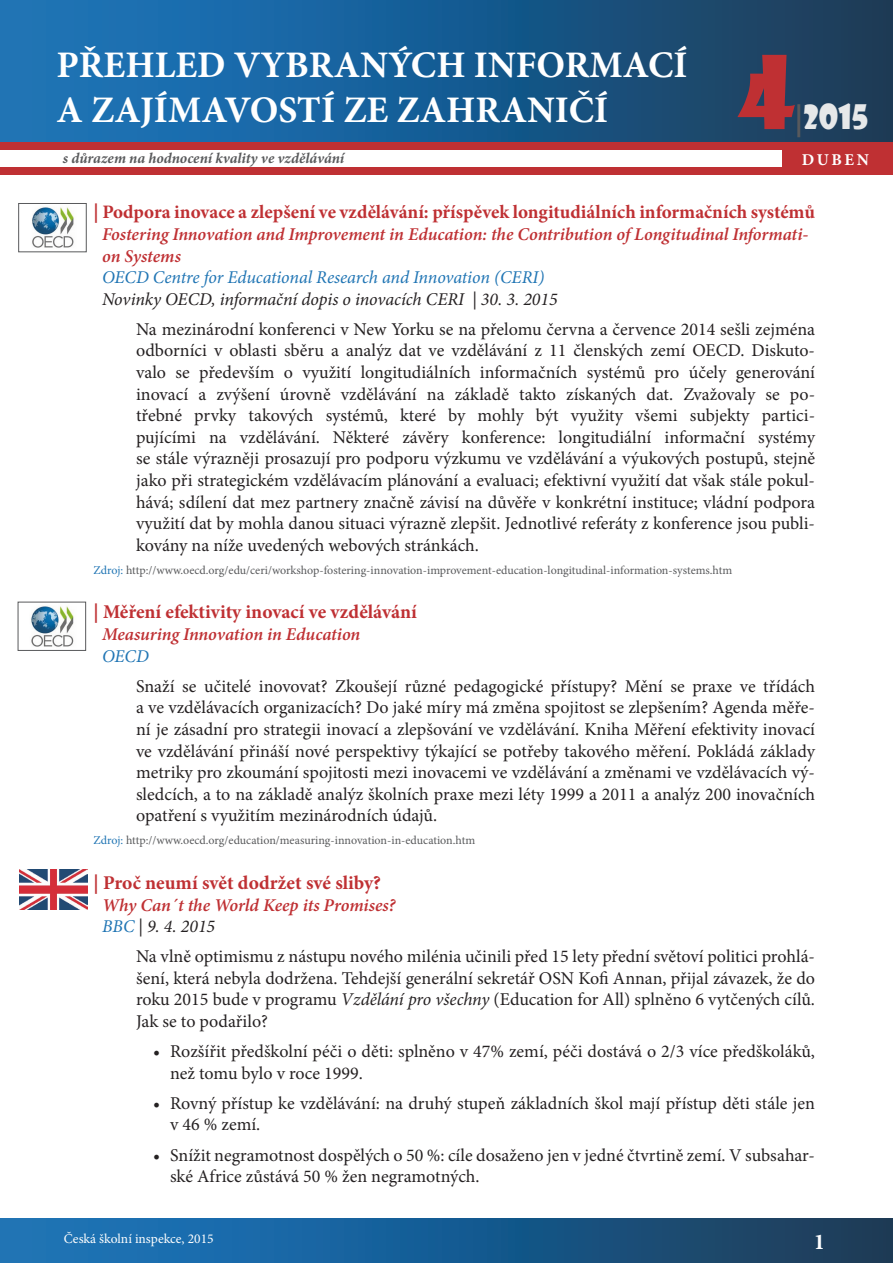
<style>
.page{position:relative;width:893px;height:1263px;background:#fff}
.page>*{position:absolute;margin:0;border:0;box-sizing:border-box;transform-origin:0 0}
.t1{font:99px "Showcard Gothic";color:#bf3033}
.t2{font:700 37.5px/45px "Minion Pro";color:#fff}
.t3{font:33px "Showcard Gothic";color:#e6e8e9}
.t4{font:700 22.5px "Minion Pro";color:#fff}
.t5{font:700 19.5px "Minion Pro";color:#bf3033}
.t6{font:700 19.05px "Minion Pro";color:#bf3033}
.TEXT_odsazený_o_10{font:18px/21.6px "Minion Pro";color:#252122;text-align:justify}
.odsazení_o_2{font:italic 600 18px/21.6px "Minion Pro";letter-spacing:-.005em;color:#bf3033}
.odsazení_o_2-2{font:italic 18px "Minion Pro";letter-spacing:-.005em;color:#252122}
.odsazení_o_2-3{font:italic 18px "Minion Pro";letter-spacing:-.01em;color:#2075b4}
.t7{font:700 16.5px "Minion Pro";letter-spacing:.16em;color:#fff}
.t8{font:italic 700 15px "Minion Pro";letter-spacing:-.005em;color:#595a5c}
.t9{font:13.5px "Minion Pro";color:#fff}
.t10{font:12px "Minion Pro";color:#595a5c}
.s1{font-family:"Minion Pro";font-weight:700;color:#595a5c}
.s2{font-size:19.5px}
.s3{color:#2075b4}
.s4{font-style:italic}
</style>
<div class="page">
<div style="left:0;top:0;width:893px;height:142px;background:linear-gradient(to right,#1a79c2,#1a3c59)"></div>
<div style="left:0;top:142px;width:808px;height:8px;background:#bf3033"></div>
<div style="left:0;top:168px;width:785px;height:7px;background:#bf3033"></div>
<div style="left:0;top:1218px;width:893px;height:45px;background:linear-gradient(to right,#1a79c2,#1a3c59)"></div>
<img style="left:31px;top:207px;width:43px;height:41px">
<div style="left:18px;top:203px;width:68px;height:49px;border:1px solid #595a5c"></div>
<div style="left:783px;top:142px;width:110px;height:33px;background:#bf3033"></div>
<img style="left:19px;top:869px;width:68px;height:40px">
<img style="left:30px;top:606px;width:44px;height:41px">
<div style="left:18px;top:602px;width:68px;height:49px;border:1px solid #595a5c"></div>
<p class="t2" style="left:57px;top:42px;width:633px">PŘEHLED VYBRANÝCH INFORMACÍ<br>A ZAJÍMAVOSTÍ ZE ZAHRANIČÍ</p>
<p class="t1" style="left:738px;top:27px;width:58px">4</p>
<p class="t3" style="left:795px;top:95px;width:75px"><span class="s1">|</span>2015</p>
<p class="t8" style="left:63px;top:148px;width:283px">s důrazem na hodnocení kvality ve vzdělávání</p>
<p class="t7" style="left:802px;top:148px;width:69px">DUBEN</p>
<p class="t6" style="left:94px;top:199px;width:723px"><span class="s2">|</span> Podpora inovace a zlepšení ve vzdělávání: příspěvek longitudiálních informačních systémů</p>
<p class="odsazení_o_2" style="left:102px;top:223px;width:708px">Fostering Innovation and Improvement in Education: the Contribution of Longitudinal Informati&shy;on Systems</p>
<p class="odsazení_o_2-3" style="left:102px;top:265px;width:444px">OECD Centre for Educational Research and Innovation (CERI)</p>
<p class="odsazení_o_2-2" style="left:102px;top:287px;width:457px">Novinky OECD, informační dopis o inovacích CERI | 30. 3. 2015</p>
<p class="TEXT_odsazený_o_10" style="left:136px;top:318px;width:681px">Na mezinárodní konferenci v New Yorku se na přelomu června a července 2014 sešli zejména odborníci v oblasti sběru a analýz dat ve vzdělávání z 11 členských zemí OECD. Diskuto&shy;valo se především o využití longitudiálních informačních systémů pro účely generování inovací a zvýšení úrovně vzdělávání na základě takto získaných dat. Zvažovaly se po&shy;třebné prvky takových systémů, které by mohly být využity všemi subjekty partici&shy;pujícími na vzdělávání. Některé závěry konference: longitudiální informační systémy se stále výrazněji prosazují pro podporu výzkumu ve vzdělávání a výukových postupů, stejně jako při strategickém vzdělávacím plánování a evaluaci; efektivní využití dat však stále pokul&shy;hává; sdílení dat mez partnery značně závisí na důvěře v konkrétní instituce; vládní podpora využití dat by mohla danou situaci výrazně zlepšit. Jednotlivé referáty z konference jsou publi&shy;kovány na níže uvedených webových stránkách.</p>
<p class="t10" style="left:94px;top:562px;width:640px"><span class="s3">Zdroj:</span> http://www.oecd.org/edu/ceri/workshop-fostering-innovation-improvement-education-longitudinal-information-systems.htm</p>
<p class="t5" style="left:94px;top:598px;width:325px">| Měření efektivity inovací ve vzdělávání</p>
<p class="odsazení_o_2" style="left:102px;top:623px;width:260px">Measuring Innovation in Education</p>
<p class="odsazení_o_2-3" style="left:102px;top:644px;width:48px">OECD</p>
<p class="TEXT_odsazený_o_10" style="left:136px;top:675px;width:681px">Snaží se učitelé inovovat? Zkoušejí různé pedagogické přístupy? Mění se praxe ve třídách a ve vzdělávacích organizacích? Do jaké míry má změna spojitost se zlepšením? Agenda měře&shy;ní je zásadní pro strategii inovací a zlepšování ve vzdělávání. Kniha Měření efektivity inovací ve vzdělávání přináší nové perspektivy týkající se potřeby takového měření. Pokládá základy metriky pro zkoumání spojitosti mezi inovacemi ve vzdělávání a změnami ve vzdělávacích vý&shy;sledcích, a to na základě analýz školních praxe mezi léty 1999 a 2011 a analýz 200 inovačních opatření s využitím mezinárodních údajů.</p>
<p class="t10" style="left:94px;top:832px;width:383px"><span class="s3">Zdroj:</span> http://www.oecd.org/education/measuring-innovation-in-education.htm</p>
<p class="t5" style="left:94px;top:869px;width:289px">| Proč neumí svět dodržet své sliby?</p>
<p class="odsazení_o_2" style="left:102px;top:894px;width:295px">Why Can´t the World Keep its Promises?</p>
<p class="odsazení_o_2-2" style="left:102px;top:914px;width:115px"><span class="s3">BBC</span> | 9. 4. 2015</p>
<p class="TEXT_odsazený_o_10" style="left:136px;top:946px;width:680px">Na vlně optimismu z nástupu nového milénia učinili před 15 lety přední světoví politici prohlá&shy;šení, která nebyla dodržena. Tehdejší generální sekretář OSN Kofi Annan, přijal závazek, že do roku 2015 bude v programu <span class="s4">Vzdělání pro všechny</span> (Education for All) splněno 6 vytčených cílů.<br>Jak se to podařilo?</p>
<p class="TEXT_odsazený_o_10" style="left:170px;top:1041px;width:646px;text-indent:-17px">• Rozšířit předškolní péči o děti: splněno v 47% zemí, péči dostává o 2/3 více předškoláků, než tomu bylo v roce 1999.</p>
<p class="TEXT_odsazený_o_10" style="left:170px;top:1092px;width:646px;text-indent:-17px">• Rovný přístup ke vzdělávání: na druhý stupeň základních škol mají přístup děti stále jen v 46 % zemí.</p>
<p class="TEXT_odsazený_o_10" style="left:170px;top:1144px;width:646px;text-indent:-17px">• Snížit negramotnost dospělých o 50 %: cíle dosaženo jen v jedné čtvrtině zemí. V subsahar&shy;ské Africe zůstává 50 % žen negramotných.</p>
<p class="t9" style="left:64px;top:1229px;width:151px">Česká školní inspekce, 2015</p>
<p class="t4" style="left:814px;top:1226px;width:13px">1</p>
</div>
